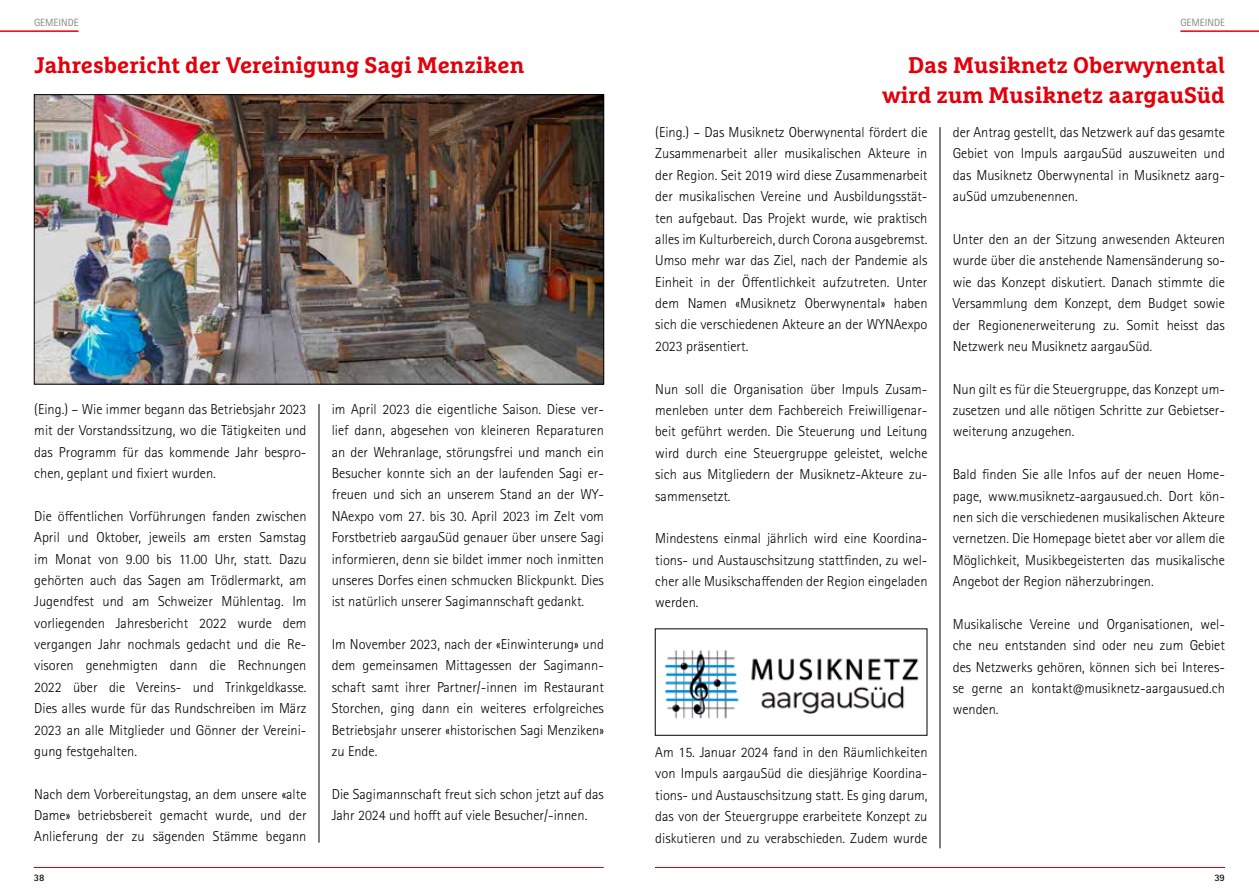
<style>
.page{position:relative;width:1259px;height:893px;background:#fff}
.page>*{position:absolute;margin:0;border:0;box-sizing:border-box;transform-origin:0 0}
.t1{font:700 22.5px/30px "Marselis Slab Pro";color:#e3000b;text-align:right}
.t2{font:300 14.4px/21.3px "Rotis Sans Serif Std";color:#000;text-align:justify}
.t3{font:10.5px "Rotis Sans Serif Std";color:#868786}
.t4{font:700 9.9px "Rotis Sans Serif Std";color:#000}
</style>
<div class="page">
<hr style="left:0;top:30px;width:79px;height:2px;background:#e3000b">
<hr style="left:34px;top:867px;width:570px;height:1px;background:#e3000b">
<hr style="left:1180px;top:30px;width:79px;height:2px;background:#e3000b">
<hr style="left:655px;top:867px;width:570px;height:1px;background:#e3000b">
<hr style="left:939px;top:127px;width:1px;height:721px;background:#000">
<img style="left:664px;top:650px;width:255px;height:69px">
<img style="left:36px;top:96px;width:566px;height:286px">
<div style="left:34px;top:94px;width:570px;height:290px;border:1px solid #000"></div>
<hr style="left:319px;top:404px;width:1px;height:439px;background:#000">
<p class="t3" style="left:34px;top:16px;width:46px">GEMEINDE</p>
<h1 class="t1" style="left:34px;top:50px;width:492px">Jahresbericht der Vereinigung Sagi Menziken</h1>
<p class="t2" style="left:34px;top:399px;width:274px">(Eing.) – Wie immer begann das Betriebsjahr 2023 mit der Vorstandssitzung, wo die Tätigkeiten und das Programm für das kommende Jahr bespro&shy;chen, geplant und fixiert wurden.</p>
<p class="t2" style="left:34px;top:506px;width:274px">Die öffentlichen Vorführungen fanden zwischen April und Oktober, jeweils am ersten Samstag im Monat von 9.00 bis 11.00 Uhr, statt. Dazu gehörten auch das Sagen am Trödlermarkt, am Jugendfest und am Schweizer Mühlentag. Im vorliegenden Jahresbericht 2022 wurde dem vergangen Jahr nochmals gedacht und die Re&shy;visoren genehmigten dann die Rechnungen 2022 über die Vereins- und Trinkgeldkasse.<br>Dies alles wurde für das Rundschreiben im März 2023 an alle Mitglieder und Gönner der Vereini&shy;gung festgehalten.</p>
<p class="t2" style="left:34px;top:783px;width:274px">Nach dem Vorbereitungstag, an dem unsere «alte Dame» betriebsbereit gemacht wurde, und der Anlieferung der zu sägenden Stämme begann</p>
<p class="t4" style="left:34px;top:871px;width:12px">38</p>
<p class="t2" style="left:332px;top:399px;width:274px">im April 2023 die eigentliche Saison. Diese ver&shy;lief dann, abgesehen von kleineren Reparaturen an der Wehranlage, störungsfrei und manch ein Besucher konnte sich an der laufenden Sagi er&shy;freuen und sich an unserem Stand an der WY-NAexpo vom 27. bis 30. April 2023 im Zelt vom Forstbetrieb aargauSüd genauer über unsere Sagi informieren, denn sie bildet immer noch inmitten unseres Dorfes einen schmucken Blickpunkt. Dies ist natürlich unserer Sagimannschaft gedankt.</p>
<p class="t2" style="left:332px;top:634px;width:274px">Im November 2023, nach der «Einwinterung» und dem gemeinsamen Mittagessen der Sagimann&shy;schaft samt ihrer Partner/-innen im Restaurant Storchen, ging dann ein weiteres erfolgreiches Betriebsjahr unserer «historischen Sagi Menziken» zu Ende.</p>
<p class="t2" style="left:332px;top:783px;width:274px">Die Sagimannschaft freut sich schon jetzt auf das<br>Jahr 2024 und hofft auf viele Besucher/-innen.</p>
<p class="t3" style="left:1180px;top:16px;width:46px">GEMEINDE</p>
<h1 class="t1" style="left:882px;top:50px;width:344px">Das Musiknetz Oberwynental wird zum Musiknetz aargauSüd</h1>
<p class="t2" style="left:952px;top:122px;width:274px">der Antrag gestellt, das Netzwerk auf das gesamte Gebiet von Impuls aargauSüd auszuweiten und das Musiknetz Oberwynental in Musiknetz aarg&shy;auSüd umzubenennen.</p>
<p class="t2" style="left:952px;top:229px;width:274px">Unter den an der Sitzung anwesenden Akteuren wurde über die anstehende Namensänderung so&shy;wie das Konzept diskutiert. Danach stimmte die Versammlung dem Konzept, dem Budget sowie der Regionenerweiterung zu. Somit heisst das Netzwerk neu Musiknetz aargauSüd.</p>
<p class="t2" style="left:952px;top:378px;width:274px">Nun gilt es für die Steuergruppe, das Konzept um&shy;zusetzen und alle nötigen Schritte zur Gebietser&shy;weiterung anzugehen.</p>
<p class="t2" style="left:952px;top:464px;width:274px">Bald finden Sie alle Infos auf der neuen Home&shy;page, www.musiknetz-aargausued.ch. Dort kön&shy;nen sich die verschiedenen musikalischen Akteure vernetzen. Die Homepage bietet aber vor allem die Möglichkeit, Musikbegeisterten das musikalische Angebot der Region näherzubringen.</p>
<p class="t2" style="left:952px;top:613px;width:274px">Musikalische Vereine und Organisationen, wel&shy;che neu entstanden sind oder neu zum Gebiet des Netzwerks gehören, können sich bei Interes&shy;se gerne an kontakt@musiknetz-aargausued.ch wenden.</p>
<p class="t2" style="left:655px;top:122px;width:274px">(Eing.) – Das Musiknetz Oberwynental fördert die Zusammenarbeit aller musikalischen Akteure in der Region. Seit 2019 wird diese Zusammenarbeit der musikalischen Vereine und Ausbildungsstät&shy;ten aufgebaut. Das Projekt wurde, wie praktisch alles im Kulturbereich, durch Corona ausgebremst.<br>Umso mehr war das Ziel, nach der Pandemie als Einheit in der Öffentlichkeit aufzutreten. Unter dem Namen «Musiknetz Oberwynental» haben sich die verschiedenen Akteure an der WYNAexpo 2023 präsentiert.</p>
<p class="t2" style="left:655px;top:378px;width:274px">Nun soll die Organisation über Impuls Zusam&shy;menleben unter dem Fachbereich Freiwilligenar&shy;beit geführt werden. Die Steuerung und Leitung wird durch eine Steuergruppe geleistet, welche sich aus Mitgliedern der Musiknetz-Akteure zu&shy;sammensetzt.</p>
<p class="t2" style="left:655px;top:528px;width:274px">Mindestens einmal jährlich wird eine Koordina&shy;tions- und Austauschsitzung stattfinden, zu wel&shy;cher alle Musikschaffenden der Region eingeladen werden.</p>
<p class="t2" style="left:655px;top:742px;width:274px">Am 15. Januar 2024 fand in den Räumlichkeiten von Impuls aargauSüd die diesjährige Koordina&shy;tions- und Austauschsitzung statt. Es ging darum, das von der Steuergruppe erarbeitete Konzept zu diskutieren und zu verabschieden. Zudem wurde</p>
<p class="t4" style="left:1214px;top:871px;width:12px">39</p>
</div>
